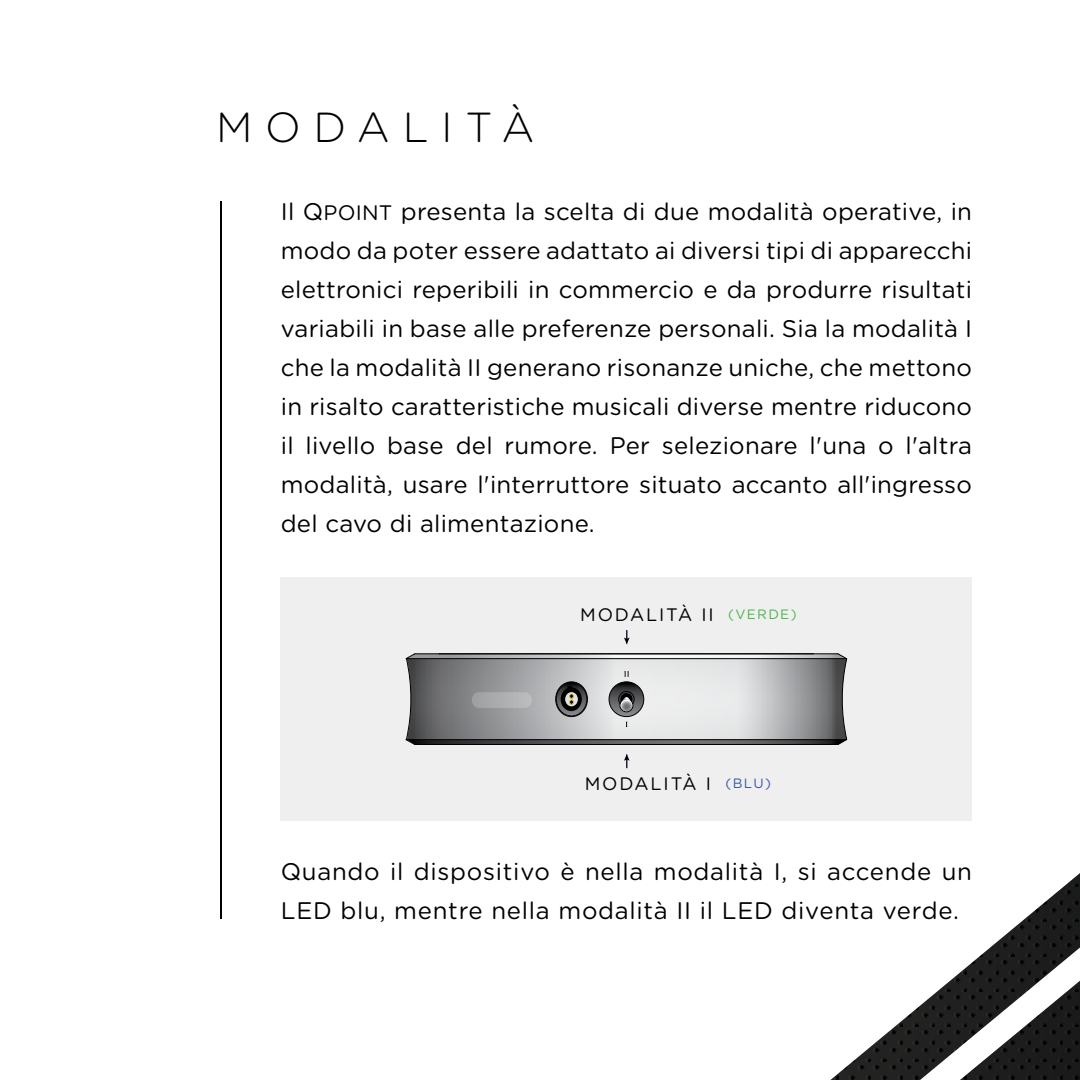
<style>
.page{position:relative;width:1080px;height:1080px;background:#fff}
.page>*{position:absolute;margin:0;border:0;box-sizing:border-box;transform-origin:0 0}
.t1{font:300 42px "Gotham Rounded";letter-spacing:.3em;color:#000}
.t2{font:24px/39px "Gotham Rounded";letter-spacing:.03em;color:#000;text-align:justify}
.t3{font:18px "Gotham Rounded";letter-spacing:.1em;color:#000}
.s1{font-size:21px}
.s2{font-size:13.5px;color:#48b749}
.s3{font-size:13.5px;color:#3a56a7}
</style>
<div class="page">
<div style="left:281px;top:578px;width:691px;height:243px;background:#efeff0"></div>
<hr style="left:220px;top:201px;width:2px;height:718px;background:#000">
<svg style="left:624px;top:754px;width:6px;height:14px"></svg>
<svg style="left:624px;top:630px;width:6px;height:14px"></svg>
<svg style="left:405px;top:653px;width:443px;height:92px"></svg>
<div style="left:472px;top:692px;width:60px;height:16px;background:linear-gradient(to right,#9e9fa1,#bbbdbf);border-radius:7px"></div>
<svg style="left:830px;top:873px;width:250px;height:207px"></svg>
<svg style="left:927px;top:958px;width:153px;height:122px"></svg>
<p class="t1" style="left:216px;top:99px;width:320px">MODALITÀ</p>
<p class="t2" style="left:281px;top:191px;width:693px">Il Q<span class="s1">POINT</span> presenta la scelta di due modalità operative, in modo da poter essere adattato ai diversi tipi di apparecchi elettronici reperibili in commercio e da produrre risultati variabili in base alle preferenze personali. Sia la modalità I che la modalità II generano risonanze uniche, che mettono in risalto caratteristiche musicali diverse mentre riducono il livello base del rumore. Per selezionare l'una o l'altra modalità, usare l'interruttore situato accanto all'ingresso del cavo di alimentazione.</p>
<p class="t3" style="left:580px;top:602px;width:218px">MODALITÀ II <span class="s2">(VERDE)</span></p>
<p class="t3" style="left:585px;top:771px;width:188px">MODALITÀ I <span class="s3">(BLU)</span></p>
<p class="t2" style="left:281px;top:850px;width:693px">Quando il dispositivo è nella modalità I, si accende un<br>LED blu, mentre nella modalità II il LED diventa verde.</p>
</div>
